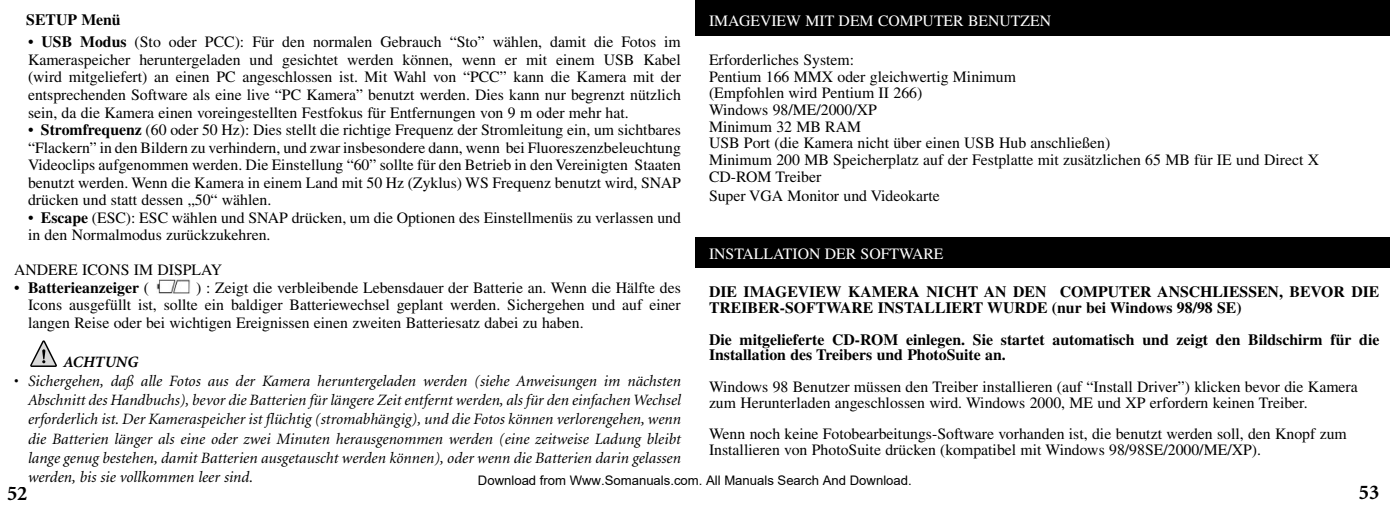
<style>
.page{position:relative;width:1390px;height:505px;background:#fff}
.page>*{position:absolute;margin:0;border:0;box-sizing:border-box;transform-origin:0 0}
.t1{font:700 21px "Minion";color:#000}
.t2{font:15.75px/17.5px "Times";color:#000}
.t3{font:italic 15.75px/19.2px "Minion";color:#000;text-align:justify}
.t4{font:700 15.75px/15.8px "Times";color:#000}
.t5{font:15.75px "Times";color:#fff}
.t6{font:italic 700 15.75px "Minion";color:#000}
.t7{font:13.12px "Arial";color:#000}
.s1{font-weight:700}
.s2{font-weight:400}
.s3{font-style:normal}
.s4{color:#fff}
.s5{font-style:normal;color:#fff}
</style>
<div class="page">
<div style="left:695px;top:0;width:695px;height:35px;background:#000"></div>
<div style="left:695px;top:236px;width:695px;height:31px;background:#000"></div>
<svg style="left:30px;top:340px;width:27px;height:26px"></svg>
<img style="left:156px;top:279px;width:34px;height:14px">
<p class="t4" style="left:26px;top:11px;width:96px">SETUP Menü</p>
<p class="t5" style="left:709px;top:12px;width:344px">IMAGEVIEW MIT DEM COMPUTER BENUTZEN</p>
<p class="t2" style="left:709px;top:51px;width:612px;line-height:16.6px">Erforderliches System:<br>Pentium 166 MMX oder gleichwertig Minimum<br>(Empfohlen wird Pentium II 266)<br>Windows 98/ME/2000/XP<br>Minimum 32 MB RAM<br>USB Port (die Kamera nicht über einen USB Hub anschließen)<br>Minimum 200 MB Speicherplatz auf der Festplatte mit zusätzlichen 65 MB für IE und Direct X CD-ROM Treiber</p>
<p class="t2" style="left:709px;top:186px;width:232px">Super VGA Monitor und Videokarte</p>
<p class="t2" style="left:28px;top:33px;width:654px;text-align:justify">• <span class="s1">USB Modus</span> (Sto oder PCC): Für den normalen Gebrauch “Sto” wählen, damit die Fotos im Kameraspeicher heruntergeladen und gesichtet werden können, wenn er mit einem USB Kabel (wird mitgeliefert) an einen PC angeschlossen ist. Mit Wahl von “PCC” kann die Kamera mit der entsprechenden Software als eine live “PC Kamera” benutzt werden. Dies kann nur begrenzt nützlich sein, da die Kamera einen voreingestellten Festfokus für Entfernungen von 9 m oder mehr hat.</p>
<p class="t2" style="left:28px;top:121px;width:654px;text-align:justify">• <span class="s1">Stromfrequenz</span> (60 oder 50 Hz): Dies stellt die richtige Frequenz der Stromleitung ein, um sichtbares “Flackern” in den Bildern zu verhindern, und zwar insbesondere dann, wenn bei Fluoreszenzbeleuchtung Videoclips aufgenommen werden. Die Einstellung “60” sollte für den Betrieb in den Vereinigten Staaten benutzt werden. Wenn die Kamera in einem Land mit 50 Hz (Zyklus) WS Frequenz benutzt wird, SNAP drücken und statt dessen „50“ wählen.</p>
<p class="t2" style="left:28px;top:208px;width:654px">• <span class="s1">Escape</span> (ESC): ESC wählen und SNAP drücken, um die Optionen des Einstellmenüs zu verlassen und in den Normalmodus zurückzukehren.</p>
<p class="t2" style="left:14px;top:261px;width:210px">ANDERE ICONS IM DISPLAY</p>
<p class="t4" style="left:14px;top:279px;width:137px"><span class="s2">•</span> Batterieanzeiger <span class="s2">(</span></p>
<p class="t5" style="left:709px;top:244px;width:236px">INSTALLATION DER SOFTWARE</p>
<p class="t4" style="left:709px;top:283px;width:672px">DIE IMAGEVIEW KAMERA NICHT AN DEN COMPUTER ANSCHLIESSEN, BEVOR DIE<br>TREIBER-SOFTWARE INSTALLIERT WURDE (nur bei Windows 98/98 SE)</p>
<p class="t4" style="left:709px;top:330px;width:672px">Die mitgelieferte CD-ROM einlegen. Sie startet automatisch und zeigt den Bildschirm für die<br>Installation des Treibers und PhotoSuite an.</p>
<p class="t2" style="left:709px;top:378px;width:650px;line-height:15.8px">Windows 98 Benutzer müssen den Treiber installieren (auf “Install Driver”) klicken bevor die Kamera zum Herunterladen angeschlossen wird. Windows 2000, ME und XP erfordern keinen Treiber.</p>
<p class="t2" style="left:709px;top:425px;width:639px;line-height:15.8px">Wenn noch keine Fotobearbeitungs-Software vorhanden ist, die benutzt werden soll, den Knopf zum<br>Installieren von PhotoSuite drücken (kompatibel mit Windows 98/98SE/2000/ME/XP).</p>
<p class="t2" style="left:28px;top:278px;width:654px;text-align:justify;text-indent:168px">) : Zeigt die verbleibende Lebensdauer der Batterie an. Wenn die Hälfte des Icons ausgefüllt ist, sollte ein baldiger Batteriewechsel geplant werden. Sichergehen und auf einer langen Reise oder bei wichtigen Ereignissen einen zweiten Batteriesatz dabei zu haben.</p>
<p class="t6" style="left:64px;top:353px;width:76px">ACHTUNG</p>
<p class="t3" style="left:28px;top:371px;width:654px;text-indent:-14px"><span class="s3">•</span> Sichergehen, daß alle Fotos aus der Kamera heruntergeladen werden (siehe Anweisungen im nächsten Abschnitt des Handbuchs), bevor die Batterien für längere Zeit entfernt werden, als für den einfachen Wechsel erforderlich ist. Der Kameraspeicher ist flüchtig (stromabhängig), und die Fotos können verlorengehen, wenn die Batterien länger als eine oder zwei Minuten herausgenommen werden (eine zeitweise Ladung bleibt lange genug bestehen, damit Batterien ausgetauscht werden können), oder wenn die Batterien darin gelassen werden, bis sie vollkommen leer sind.<span class="s4">WAR</span><span class="s5">NING</span></p>
<p class="t7" style="left:478px;top:472px;width:435px">Download from Www.Somanuals.com. All Manuals Search And Download.</p>
<h1 class="t1" style="left:7px;top:482px;width:22px">52</h1>
<h1 class="t1" style="left:1359px;top:481px;width:22px">53</h1>
</div>
